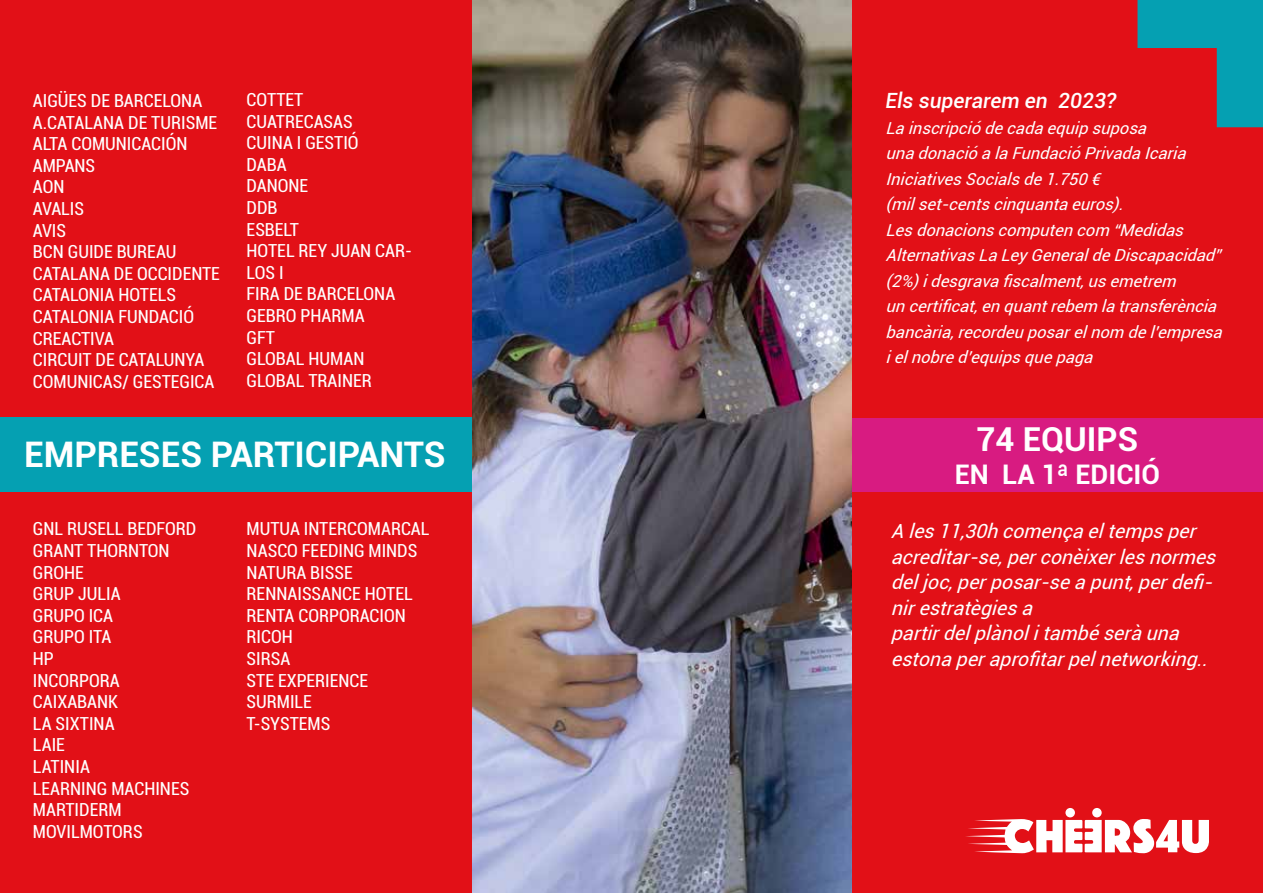
<style>
.page{position:relative;width:1263px;height:893px;background:#e21017}
.page>*{position:absolute;margin:0;border:0;box-sizing:border-box;transform-origin:0 0}
.t1{font:700 35.25px "Roboto";color:#fff}
.t2{font:700 33px "Roboto";color:#fff}
.t3{font:700 27px "Roboto";color:#fff}
.t4{font:italic 500 21px "Roboto";color:#fff}
.t5{font:italic 19.5px/25.5px "Roboto";color:#fff}
.t6{font:condensed 18px/21.6px "Roboto";color:#fff}
.t7{font:italic 16.5px/25.5px "Roboto";color:#fff}
</style>
<div class="page">
<div style="left:0;top:417px;width:472px;height:74px;background:#05a0b2"></div>
<div style="left:852px;top:417px;width:411px;height:74px;background:#d81b81"></div>
<svg style="left:1137px;top:0;width:126px;height:127px"></svg>
<img style="left:473px;top:0;width:379px;height:893px">
<div style="left:1065px;top:808px;width:10px;height:9px;background:#fff;border-radius:50%"></div>
<div style="left:1092px;top:808px;width:10px;height:9px;background:#fff;border-radius:50%"></div>
<svg style="left:966px;top:819px;width:243px;height:34px"></svg>
<p class="t6" style="left:33px;top:89px;width:189px">AIGÜES DE BARCELONA<br>A.CATALANA DE TURISME<br>ALTA COMUNICACIÓN<br>AMPANS<br>AON<br>AVALIS<br>AVIS<br>BCN GUIDE BUREAU<br>CATALANA DE OCCIDENTE<br>CATALONIA HOTELS<br>CATALONIA FUNDACIÓ<br>CREACTIVA<br>CIRCUIT DE CATALUNYA<br>COMUNICAS/ GESTEGICA</p>
<p class="t6" style="left:247px;top:88px;width:167px">COTTET<br>CUATRECASAS<br>CUINA I GESTIÓ<br>DABA<br>DANONE<br>DDB<br>ESBELT<br>HOTEL REY JUAN CAR-<br>LOS I<br>FIRA DE BARCELONA<br>GEBRO PHARMA<br>GFT<br>GLOBAL HUMAN<br>GLOBAL TRAINER</p>
<h1 class="t1" style="left:24px;top:429px;width:423px">EMPRESES PARTICIPANTS</h1>
<p class="t6" style="left:33px;top:518px;width:165px">GNL RUSELL BEDFORD<br>GRANT THORNTON<br>GROHE<br>GRUP JULIA<br>GRUPO ICA<br>GRUPO ITA<br>HP<br>INCORPORA<br>CAIXABANK<br>LA SIXTINA<br>LAIE<br>LATINIA<br>LEARNING MACHINES<br>MARTIDERM<br>MOVILMOTORS</p>
<p class="t6" style="left:247px;top:518px;width:184px">MUTUA INTERCOMARCAL<br>NASCO FEEDING MINDS<br>NATURA BISSE<br>RENNAISSANCE HOTEL<br>RENTA CORPORACION<br>RICOH<br>SIRSA<br>STE EXPERIENCE<br>SURMILE<br>T-SYSTEMS</p>
<p class="t4" style="left:885px;top:86px;width:232px">Els superarem en 2023?</p>
<p class="t7" style="left:885px;top:115px;width:343px">Lainscripciódecadaequipsuposa unadonacióalaFundacióPrivadaIcaria IniciativesSocialsde1.750€ (milset-centscinquantaeuros).<br>Lesdonacionscomputencom “Medidas AlternativasLaLeyGeneraldeDiscapacidad” (2%)idesgravafiscalment,usemetrem uncertificat,enquantrebem latransferència bancària,recordeuposarelnom del’empresa ielnobred’equipsquepaga</p>
<h2 class="t2" style="left:976px;top:416px;width:163px">74 EQUIPS</h2>
<h3 class="t3" style="left:955px;top:456px;width:207px">EN LA 1ª EDICIÓ</h3>
<p class="t5" style="left:891px;top:518px;width:333px">Ales11,30hcomençaeltempsper acreditar-se,perconèixerlesnormes deljoc,perposar-seapunt,perdefi&shy;nirestratègiesa partirdelplànolitambéseràuna estonaperaprofitarpelnetworking..</p>
</div>
